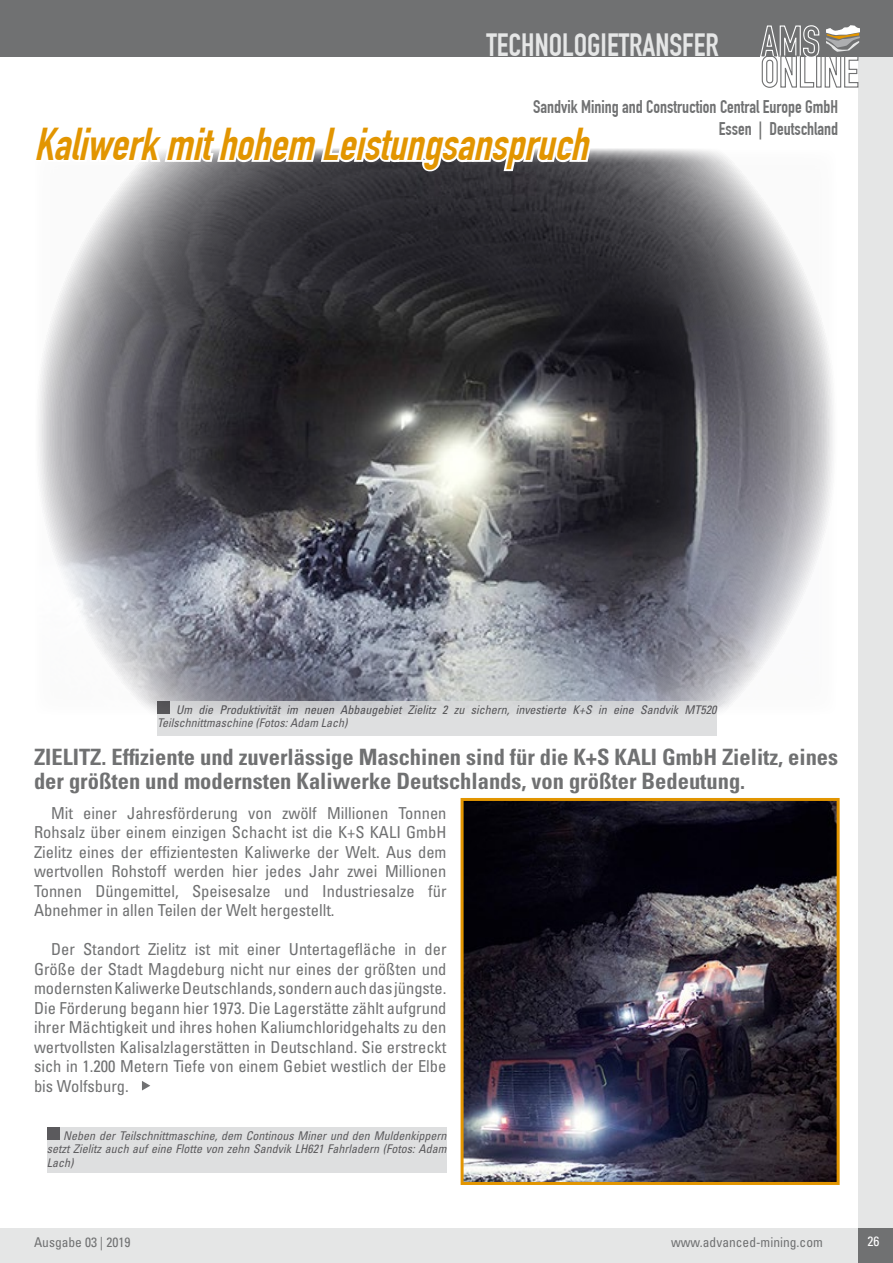
<style>
.page{position:relative;width:893px;height:1263px;background:#fff}
.page>*{position:absolute;margin:0;border:0;box-sizing:border-box;transform-origin:0 0}
.t1{font:italic 45px "DIN1451 Com Engschrift";color:#e29500}
.t2{font:31.5px "DIN1451 Com Engschrift";color:#e5e6e6}
.t3{font:700 condensed 22.5px/24px "Univers LT Std";color:#707172}
.t4{font:18px/21.6px "DIN1451 Com Engschrift";color:#707172;text-align:right}
.t5{font:condensed 16.5px/19.5px "Univers LT Std";color:#707172;text-align:justify}
.t6{font:condensed 13.5px "Univers LT Std";color:#707172}
.t7{font:condensed 13.5px "Univers LT Std";color:#fff}
.t8{font:italic condensed 12px/13.5px "Univers LT Std";color:#3e3d40}
</style>
<div class="page">
<div style="left:859px;top:44px;width:34px;height:1215px;background:#e5e6e6"></div>
<div style="left:0;top:1229px;width:891px;height:34px;background:#e5e6e6"></div>
<div style="left:859px;top:1229px;width:34px;height:34px;background:#707172"></div>
<div style="left:0;top:0;width:893px;height:56px;background:#707172"></div>
<svg style="left:759px;top:25px;width:100px;height:64px"></svg>
<img style="left:39px;top:149px;width:794px;height:567px">
<svg style="left:39px;top:148px;width:556px;height:27px"></svg>
<svg style="left:142px;top:1081px;width:8px;height:9px"></svg>
<div style="left:157px;top:701px;width:559px;height:34px;background:#d9dadb"></div>
<div style="left:157px;top:701px;width:13px;height:13px;background:#565558"></div>
<div style="left:47px;top:1127px;width:399px;height:45px;background:#d9dadb"></div>
<div style="left:47px;top:1127px;width:12px;height:13px;background:#5b5a5d"></div>
<img style="left:465px;top:802px;width:371px;height:379px">
<div style="left:461px;top:798px;width:379px;height:387px;border:3px solid #e29500"></div>
<h2 class="t2" style="left:486px;top:27px;width:234px">TECHNOLOGIETRANSFER</h2>
<p class="t4" style="left:533px;top:96px;width:306px">Sandvik Mining and Construction Central Europe GmbH<br>Essen | Deutschland</p>
<h1 class="t1" style="left:34px;top:117px;width:566px">Kaliwerkmithohem Leistungsanspruch</h1>
<p class="t8" style="left:157px;top:703px;width:561px;text-indent:19px">Um die Produktivität im neuen Abbaugebiet Zielitz 2 zu sichern, investierte K+S in eine Sandvik MT520<br>Teilschnittmaschine (Fotos: Adam Lach)</p>
<h3 class="t3" style="left:34px;top:745px;width:806px">ZIELITZ. Effiziente und zuverlässige Maschinen sind für die K+S KALI GmbH Zielitz, eines der größten und modernsten Kaliwerke Deutschlands, von größter Bedeutung.</h3>
<p class="t5" style="left:34px;top:803px;width:414px;text-indent:17px">Mit einer Jahresförderung von zwölf Millionen Tonnen Rohsalz über einem einzigen Schacht ist die K+S KALI GmbH Zielitz eines der effizientesten Kaliwerke der Welt. Aus dem wertvollen Rohstoff werden hier jedes Jahr zwei Millionen Tonnen Düngemittel, Speisesalze und Industriesalze für Abnehmer in allen Teilen der Welt hergestellt.</p>
<p class="t5" style="left:34px;top:939px;width:414px;text-indent:17px">Der Standort Zielitz ist mit einer Untertagefläche in der Größe der Stadt Magdeburg nicht nur eines der größten und modernsten Kaliwerke Deutschlands, sondern auch das jüngste.<br>Die Förderung begann hier 1973. Die Lagerstätte zählt aufgrund ihrer Mächtigkeit und ihres hohen Kaliumchloridgehalts zu den wertvollsten Kalisalzlagerstätten in Deutschland. Sie erstreckt sich in 1.200 Metern Tiefe von einem Gebiet westlich der Elbe bis Wolfsburg.</p>
<p class="t8" style="left:47px;top:1128px;width:401px;text-align:justify;text-indent:17px">Neben der Teilschnittmaschine, dem Continous Miner und den Muldenkippern setzt Zielitz auch auf eine Flotte von zehn Sandvik LH621 Fahrladern (Fotos: Adam Lach)</p>
<p class="t6" style="left:34px;top:1234px;width:98px">Ausgabe 03 | 2019</p>
<p class="t7" style="left:867px;top:1233px;width:13px">26</p>
<p class="t6" style="left:671px;top:1234px;width:153px">www.advanced-mining.com</p>
</div>
